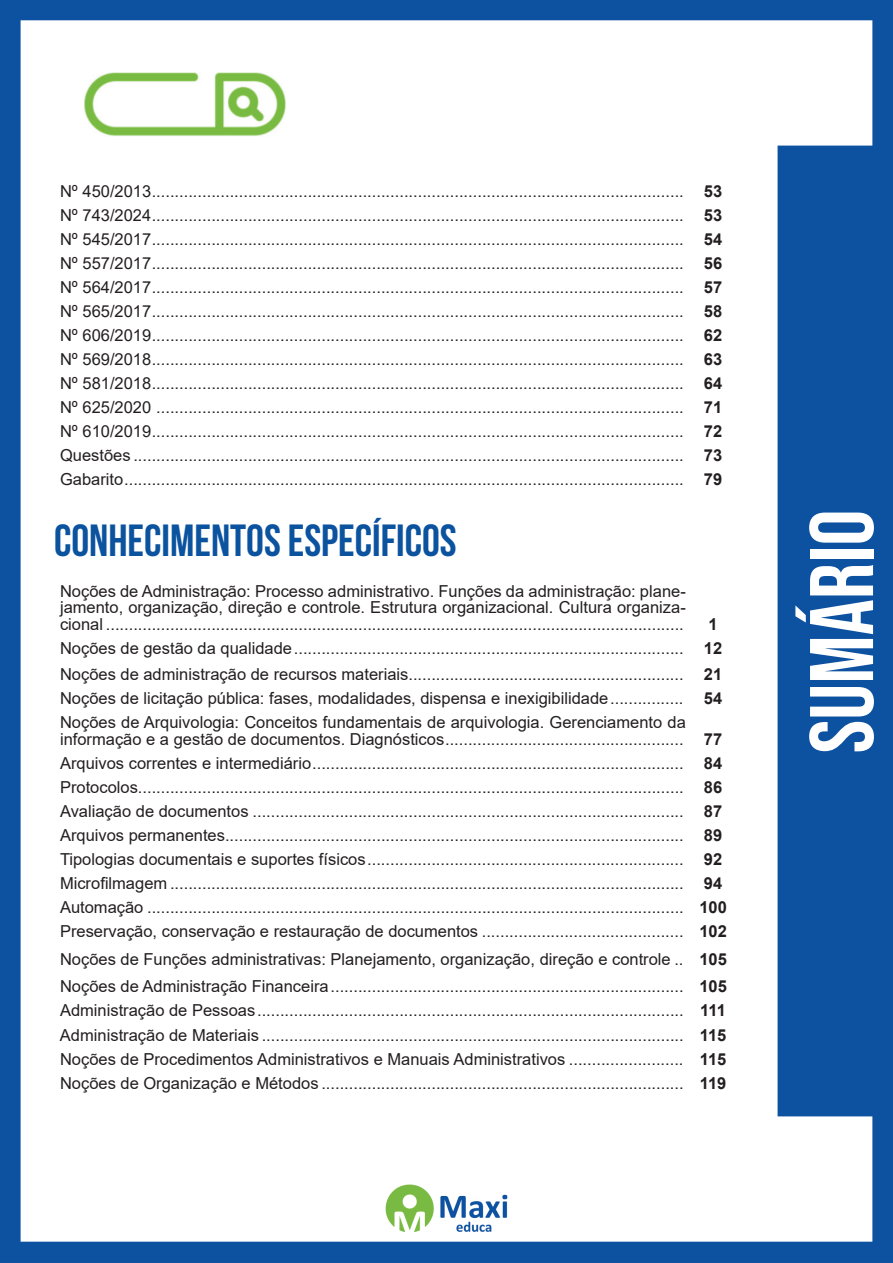
<style>
.page{position:relative;width:893px;height:1263px;background:#fff}
.page>*{position:absolute;margin:0;border:0;box-sizing:border-box;transform-origin:0 0}
.t1{font:90px "Bebas Neue";color:#fff}
.t2{font:700 45px "Bebas Neue";color:#0b529f}
.t3{font:16.5px/24px "Arial";color:#231f20;text-align:justify}
.s1{font-weight:700}
</style>
<div class="page">
<img style="left:0;top:0;width:893px;height:1263px">
<div style="left:55px;top:55px;width:317px;height:121px;background:#fff"></div>
<img style="left:84px;top:72px;width:201px;height:64px">
<p class="t3" style="left:60px;top:179px;width:664px">Nº 450/2013.................................................................................................................... <span class="s1">53<br></span>Nº 743/2024.................................................................................................................... <span class="s1">53<br></span>Nº 545/2017.................................................................................................................... <span class="s1">54<br></span>Nº 557/2017.................................................................................................................... <span class="s1">56<br></span>Nº 564/2017.................................................................................................................... <span class="s1">57<br></span>Nº 565/2017.................................................................................................................... <span class="s1">58<br></span>Nº 606/2019.................................................................................................................... <span class="s1">62<br></span>Nº 569/2018.................................................................................................................... <span class="s1">63<br></span>Nº 581/2018.................................................................................................................... <span class="s1">64<br></span>Nº 625/2020 ................................................................................................................... <span class="s1">71<br></span>Nº 610/2019.................................................................................................................... <span class="s1">72<br></span>Questões ........................................................................................................................ <span class="s1">73<br></span>Gabarito.......................................................................................................................... <span class="s1">79</span></p>
<h2 class="t2" style="left:54px;top:516px;width:404px">CONHECIMENTOS ESPECÍFICOS</h2>
<p class="t3" style="left:60px;top:583px;width:627px;line-height:16.5px">Noções de Administração: Processo administrativo. Funções da administração: plane&shy;jamento, organização, direção e controle. Estrutura organizacional. Cultura organiza&shy;cional ..............................................................................................................................</p>
<p class="t3" style="left:60px;top:612px;width:664px;text-align:right"><span class="s1">1<br></span>Noções de gestão da qualidade..................................................................................... <span class="s1">12</span></p>
<p class="t3" style="left:60px;top:662px;width:664px">Noções de administração de recursos materiais............................................................ <span class="s1">21<br></span>Noções de licitação pública: fases, modalidades, dispensa e inexigibilidade................ <span class="s1">54<br></span>Noções de Arquivologia: Conceitos fundamentais de arquivologia. Gerenciamento da</p>
<p class="t3" style="left:60px;top:727px;width:668px;text-align:left">informação e a gestão de documentos. Diagnósticos.................................................... <span class="s1">77<br></span>Arquivos correntes e intermediário................................................................................. <span class="s1">84<br></span>Protocolos....................................................................................................................... <span class="s1">86<br></span>Avaliação de documentos .............................................................................................. <span class="s1">87<br></span>Arquivos permanentes.................................................................................................... <span class="s1">89<br></span>Tipologias documentais e suportes físicos..................................................................... <span class="s1">92<br></span>Microfilmagem ................................................................................................................ <span class="s1">94<br></span>Automação ..................................................................................................................... <span class="s1">100<br></span>Preservação, conservação e restauração de documentos ............................................ <span class="s1">102</span></p>
<p class="t3" style="left:60px;top:945px;width:668px;line-height:26.7px">Noções de Funções administrativas: Planejamento, organização, direção e controle .. <span class="s1">105<br></span>Noções de Administração Financeira............................................................................. <span class="s1">105</span></p>
<p class="t3" style="left:60px;top:997px;width:668px;line-height:24.6px">Administração de Pessoas............................................................................................. <span class="s1">111<br></span>Administração de Materiais ............................................................................................ <span class="s1">115<br></span>Noções de Procedimentos Administrativos e Manuais Administrativos ......................... <span class="s1">115<br></span>Noções de Organização e Métodos ............................................................................... <span class="s1">119</span></p>
<h1 class="t1" style="left:791px;top:753px;width:245px;rotate:-90deg">sumário</h1>
</div>
